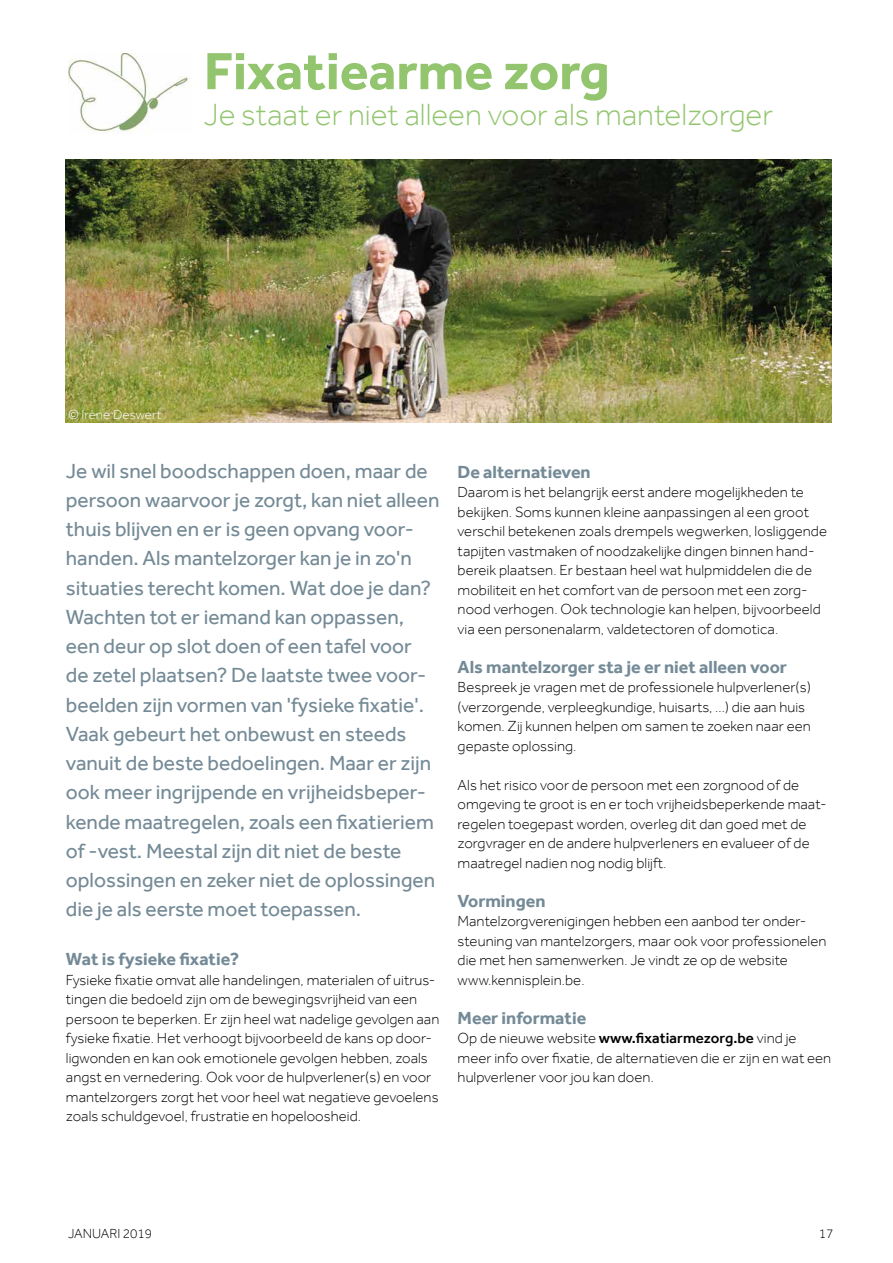
<style>
.page{position:relative;width:893px;height:1263px;background:#fff}
.page>*{position:absolute;margin:0;border:0;box-sizing:border-box;transform-origin:0 0}
.t1{font:700 54px "Effra";color:#92c56e}
.t2{font:300 31.5px "Effra";color:#92c56e}
.t3{font:21px/29.2px "Effra";color:#748a96}
.t4{font:700 18px "Effra";color:#748a96}
.t5{font:300 15px/19.5px "Effra";letter-spacing:.005em;color:#000}
.t6{font:300 13.5px "Effra";color:#000}
.t7{font:300 13.5px "Effra";letter-spacing:.005em;color:#fff}
.s1{font-weight:500}
</style>
<div class="page">
<img style="left:68px;top:53px;width:121px;height:79px">
<img style="left:66px;top:160px;width:765px;height:262px">
<h1 class="t1" style="left:204px;top:39px;width:407px">Fixatiearme zorg</h1>
<h2 class="t2" style="left:204px;top:96px;width:571px">Je staat er niet alleen voor als mantelzorger</h2>
<p class="t7" style="left:68px;top:406px;width:95px">© Irène Deswert</p>
<p class="t3" style="left:66px;top:456px;width:375px">Je wil snel boodschappen doen, maar de persoon waarvoor je zorgt, kan niet alleen thuis blijven en er is geen opvang voor&shy;handen. Als mantelzorger kan je in zo'n situaties terecht komen. Wat doe je dan?<br>Wachten tot er iemand kan oppassen, een deur op slot doen of een tafel voor de zetel plaatsen? De laatste twee voor&shy;beelden zijn vormen van 'fysieke fixatie'.<br>Vaak gebeurt het onbewust en steeds vanuit de beste bedoelingen. Maar er zijn ook meer ingrijpende en vrijheidsbeper&shy;kende maatregelen, zoals een fixatieriem of -vest. Meestal zijn dit niet de beste oplossingen en zeker niet de oplossingen die je als eerste moet toepassen.</p>
<p class="t4" style="left:66px;top:948px;width:175px">Wat is fysieke fixatie?</p>
<p class="t5" style="left:66px;top:970px;width:375px">Fysieke fixatie omvat alle handelingen, materialen of uitrus&shy;tingen die bedoeld zijn om de bewegingsvrijheid van een persoon te beperken. Er zijn heel wat nadelige gevolgen aan fysieke fixatie. Het verhoogt bijvoorbeeld de kans op door&shy;ligwonden en kan ook emotionele gevolgen hebben, zoals angst en vernedering. Ook voor de hulpverlener(s) en voor mantelzorgers zorgt het voor heel wat negatieve gevoelens zoals schuldgevoel, frustratie en hopeloosheid.</p>
<p class="t4" style="left:458px;top:461px;width:135px">De alternatieven</p>
<p class="t5" style="left:458px;top:482px;width:371px">Daarom is het belangrijk eerst andere mogelijkheden te bekijken. Soms kunnen kleine aanpassingen al een groot verschil betekenen zoals drempels wegwerken, losliggende tapijten vastmaken of noodzakelijke dingen binnen hand&shy;bereik plaatsen. Er bestaan heel wat hulpmiddelen die de mobiliteit en het comfort van de persoon met een zorg&shy;nood verhogen. Ook technologie kan helpen, bijvoorbeeld via een personenalarm, valdetectoren of domotica.</p>
<p class="t4" style="left:458px;top:656px;width:331px">Als mantelzorger sta je er niet alleen voor</p>
<p class="t5" style="left:458px;top:677px;width:355px">Bespreek je vragen met de professionele hulpverlener(s) (verzorgende, verpleegkundige, huisarts, …) die aan huis komen. Zij kunnen helpen om samen te zoeken naar een gepaste oplossing.</p>
<p class="t5" style="left:458px;top:775px;width:370px">Als het risico voor de persoon met een zorgnood of de omgeving te groot is en er toch vrijheidsbeperkende maat&shy;regelen toegepast worden, overleg dit dan goed met de zorgvrager en de andere hulpverleners en evalueer of de maatregel nadien nog nodig blijft.</p>
<p class="t4" style="left:458px;top:890px;width:89px">Vormingen</p>
<p class="t5" style="left:458px;top:911px;width:370px">Mantelzorgverenigingen hebben een aanbod ter onder&shy;steuning van mantelzorgers, maar ook voor professionelen die met hen samenwerken. Je vindt ze op de website www.kennisplein.be.</p>
<p class="t4" style="left:458px;top:1007px;width:130px">Meer informatie</p>
<p class="t5" style="left:458px;top:1028px;width:375px">Op de nieuwe website <span class="s1">www.fixatiarmezorg.be</span> vind je meer info over fixatie, de alternatieven die er zijn en wat een hulpverlener voor jou kan doen.</p>
<p class="t6" style="left:68px;top:1225px;width:86px">JANUARI 2019</p>
<p class="t6" style="left:819px;top:1225px;width:16px">17</p>
</div>
